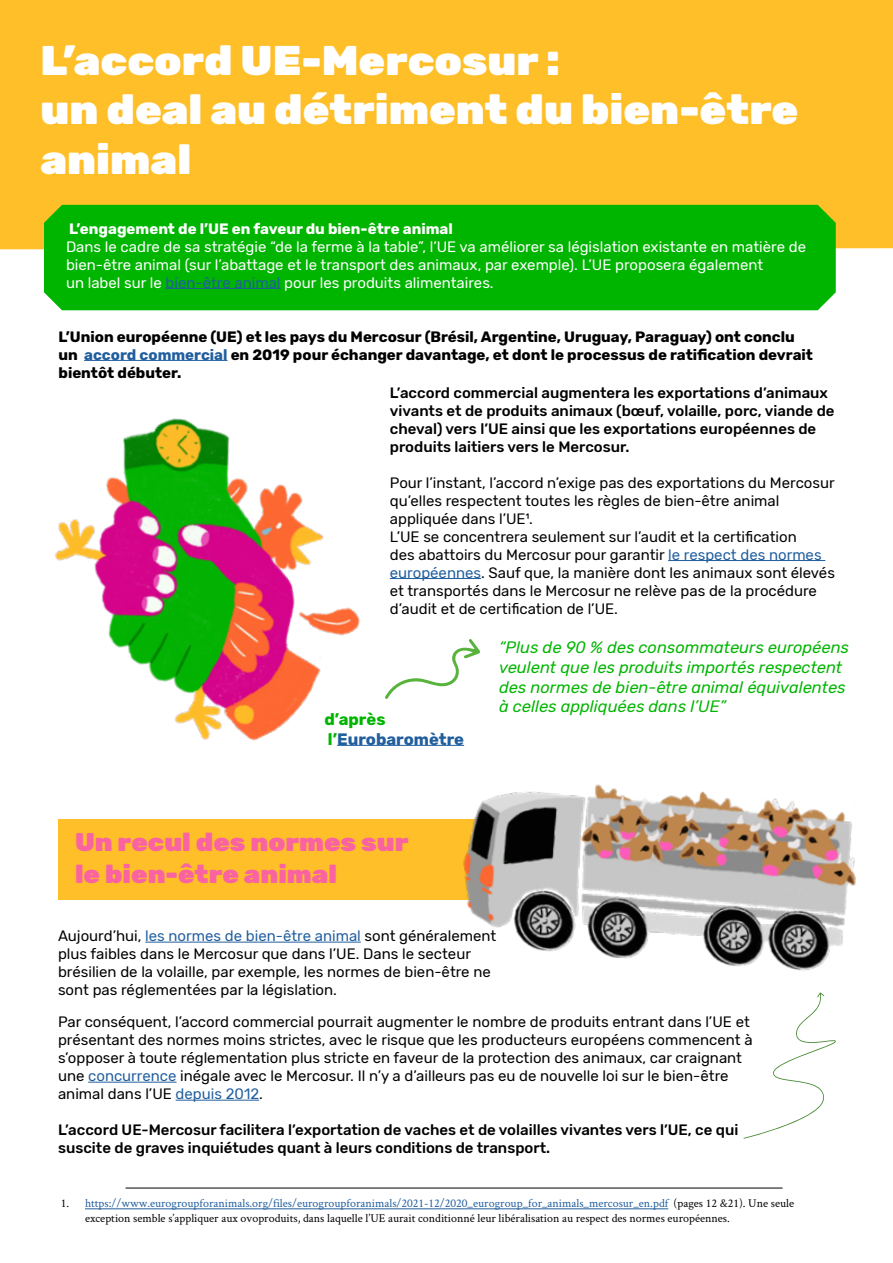
<style>
.page{position:relative;width:893px;height:1263px;background:#fff}
.page>*{position:absolute;margin:0;border:0;box-sizing:border-box;transform-origin:0 0}
.t1{font:900 41.4px/49.7px "Rubik";color:#fff;scale:1.04 1}
.t2{font:900 25.5px/31.5px "Rubik";color:#fa63a1;scale:1.04 1}
.t3{font:italic 16.5px/19.8px "Rubik";color:#00b500}
.t4{font:700 16.5px/19.8px "Rubik";color:#215e9e}
.t5{font:15px/18px "Rubik";color:#000}
.t6{font:500 15px/18px "Rubik";color:#000}
.t7{font:15px/18px "Rubik";color:#fff}
.t8{font:700 15px/18px "Rubik";color:#000}
.t9{font:700 15px "Rubik";color:#fff}
.t10{font:12px/14.4px "Crimson Text";color:#000}
.s1{color:#215e9e}
.s2{color:#00b500}
</style>
<div class="page">
<div style="left:0;top:0;width:893px;height:249px;background:#ffbf29"></div>
<div style="left:44px;top:205px;width:792px;height:105px;background:#00b500"></div>
<hr style="left:166px;top:288px;width:115px;height:1px;background:#215e9e">
<hr style="left:668px;top:560px;width:157px;height:1px;background:#215e9e">
<hr style="left:390px;top:578px;width:91px;height:1px;background:#215e9e">
<div style="left:58px;top:819px;width:424px;height:81px;background:#ffbf29"></div>
<hr style="left:88px;top:1082px;width:89px;height:1px;background:#215e9e">
<hr style="left:176px;top:1100px;width:83px;height:1px;background:#215e9e">
<img style="left:54px;top:359px;width:361px;height:386px">
<img style="left:442px;top:744px;width:414px;height:227px">
<hr style="left:337px;top:745px;width:127px;height:1px;background:#215e9e">
<svg style="left:384px;top:639px;width:96px;height:60px"></svg>
<hr style="left:145px;top:942px;width:216px;height:1px;background:#215e9e">
<svg style="left:743px;top:992px;width:93px;height:147px"></svg>
<hr style="left:126px;top:1188px;width:657px;height:1px;background:#000">
<hr style="left:85px;top:1208px;width:583px;height:1px;background:#215e9e">
<h1 class="t1" style="left:40px;top:37px;width:730px">L’accord UE-Mercosur :<br>un deal au détriment du bien-être animal</h1>
<p class="t9" style="left:69px;top:220px;width:385px">L’engagement de l’UE en faveur du bien-être animal</p>
<p class="t7" style="left:66px;top:238px;width:742px">Dans le cadre de sa stratégie “de la ferme à la table”, l’UE va améliorer sa législation existante en matière de bien-être animal (sur l’abattage et le transport des animaux, par exemple). L’UE proposera également<br>un label sur le <span class="s1">bien-être animal</span> pour les produits alimentaires.</p>
<p class="t8" style="left:58px;top:328px;width:756px">L’Union européenne (UE) et les pays du Mercosur (Brésil, Argentine, Uruguay, Paraguay) ont conclu un <span class="s1">accord commercial</span> en 2019 pour échanger davantage, et dont le processus de ratification devrait bientôt débuter.</p>
<p class="t6" style="left:390px;top:384px;width:446px">L’accord commercial augmentera les exportations d’animaux vivants et de produits animaux (bœuf, volaille, porc, viande de cheval) vers l’UE ainsi que les exportations européennes de produits laitiers vers le Mercosur.</p>
<p class="t5" style="left:390px;top:474px;width:447px">Pour l’instant, l’accord n’exige pas des exportations du Mercosur qu’elles respectent toutes les règles de bien-être animal appliquée dans l’UE1.<br>L’UE se concentrera seulement sur l’audit et la certification<br>des abattoirs du Mercosur pour garantir <span class="s1">le respect des normes européennes</span>. Sauf que, la manière dont les animaux sont élevés et transportés dans le Mercosur ne relève pas de la procédure d’audit et de certification de l’UE.</p>
<p class="t4" style="left:324px;top:709px;width:141px"><span class="s2">d’après l’</span>Eurobaromètre</p>
<h2 class="t2" style="left:75px;top:827px;width:322px">Un recul des normes sur le bien-être animal</h2>
<p class="t3" style="left:499px;top:638px;width:351px">“Plus de 90 % des consommateurs européens veulent que les produits importés respectent des normes de bien-être animal équivalentes à celles appliquées dans l’UE”</p>
<p class="t5" style="left:58px;top:927px;width:440px">Aujourd’hui, <span class="s1">les normes de bien-être animal</span> sont généralement plus faibles dans le Mercosur que dans l’UE. Dans le secteur brésilien de la volaille, par exemple, les normes de bien-être ne sont pas réglementées par la législation.</p>
<p class="t5" style="left:58px;top:1013px;width:696px">Par conséquent, l’accord commercial pourrait augmenter le nombre de produits entrant dans l’UE et présentant des normes moins strictes, avec le risque que les producteurs européens commencent à s’opposer à toute réglementation plus stricte en faveur de la protection des animaux, car craignant une <span class="s1">concurrence</span> inégale avec le Mercosur. Il n’y a d’ailleurs pas eu de nouvelle loi sur le bien-être animal dans l’UE <span class="s1">depuis 2012</span>.</p>
<p class="t6" style="left:58px;top:1121px;width:682px">L’accord UE-Mercosur facilitera l’exportation de vaches et de volailles vivantes vers l’UE, ce qui suscite de graves inquiétudes quant à leurs conditions de transport.</p>
<p class="t10" style="left:85px;top:1196px;width:711px;text-indent:-24px">1. <span class="s1">https://www.eurogroupforanimals.org/files/eurogroupforanimals/2021-12/2020_eurogroup_for_animals_mercosur_en.pdf</span> (pages 12 &amp;21). Une seule exception semble s’appliquer aux ovoproduits, dans laquelle l’UE aurait conditionné leur libéralisation au respect des normes européennes.</p>
</div>
